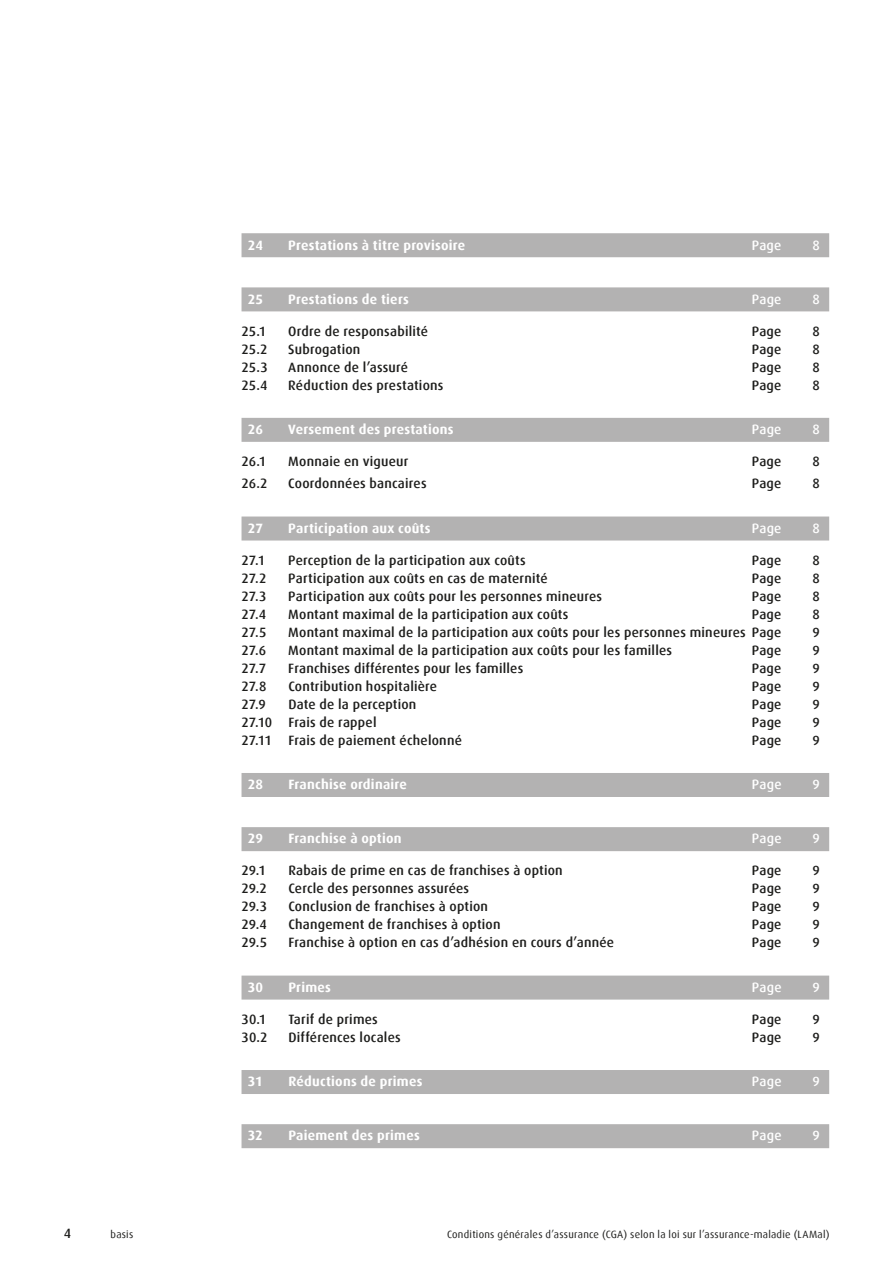
<style>
.page{position:relative;width:893px;height:1263px;background:#fff}
.page>*{position:absolute;margin:0;border:0;box-sizing:border-box;transform-origin:0 0}
.t1{font:500 13.5px "Dax";letter-spacing:.015em;color:#1d1d1b}
.t2{font:700 13.5px "Dax";letter-spacing:.02em;color:#fff}
.t3{font:500 13.5px "Dax";letter-spacing:.015em;color:#fff}
.t4{font:10.5px "Dax";letter-spacing:.025em;color:#1d1d1b}
</style>
<div class="page">
<div style="left:242px;top:233px;width:587px;height:24px;background:#b3b2b2"></div>
<div style="left:242px;top:287px;width:587px;height:24px;background:#b3b2b2"></div>
<div style="left:242px;top:418px;width:587px;height:24px;background:#b3b2b2"></div>
<div style="left:242px;top:516px;width:587px;height:24px;background:#b3b2b2"></div>
<div style="left:242px;top:773px;width:587px;height:24px;background:#b3b2b2"></div>
<div style="left:242px;top:827px;width:587px;height:24px;background:#b3b2b2"></div>
<div style="left:242px;top:975px;width:587px;height:24px;background:#b3b2b2"></div>
<div style="left:242px;top:1070px;width:587px;height:24px;background:#b3b2b2"></div>
<div style="left:242px;top:1124px;width:587px;height:24px;background:#b3b2b2"></div>
<p class="t2" style="left:248px;top:237px;width:17px">24</p>
<p class="t2" style="left:288px;top:237px;width:179px">Prestations à titre provisoire</p>
<p class="t3" style="left:752px;top:237px;width:31px">Page</p>
<p class="t3" style="left:812px;top:237px;width:9px">8</p>
<p class="t2" style="left:248px;top:291px;width:17px">25</p>
<p class="t2" style="left:288px;top:291px;width:122px">Prestations de tiers</p>
<p class="t3" style="left:752px;top:292px;width:31px">Page</p>
<p class="t3" style="left:812px;top:292px;width:9px">8</p>
<p class="t1" style="left:242px;top:324px;width:26px">25.1</p>
<p class="t1" style="left:288px;top:324px;width:141px">Ordre de responsabilité</p>
<p class="t1" style="left:752px;top:324px;width:31px">Page</p>
<p class="t1" style="left:812px;top:324px;width:9px">8</p>
<p class="t1" style="left:242px;top:342px;width:28px">25.2</p>
<p class="t1" style="left:288px;top:342px;width:74px">Subrogation</p>
<p class="t1" style="left:752px;top:342px;width:31px">Page</p>
<p class="t1" style="left:812px;top:342px;width:9px">8</p>
<p class="t1" style="left:242px;top:360px;width:28px">25.3</p>
<p class="t1" style="left:288px;top:360px;width:121px">Annonce de l’assuré</p>
<p class="t1" style="left:752px;top:360px;width:31px">Page</p>
<p class="t1" style="left:812px;top:360px;width:9px">8</p>
<p class="t1" style="left:242px;top:378px;width:27px">25.4</p>
<p class="t1" style="left:288px;top:378px;width:157px">Réduction des prestations</p>
<p class="t1" style="left:752px;top:378px;width:31px">Page</p>
<p class="t1" style="left:812px;top:378px;width:9px">8</p>
<p class="t2" style="left:248px;top:422px;width:17px">26</p>
<p class="t2" style="left:288px;top:422px;width:167px">Versement des prestations</p>
<p class="t3" style="left:752px;top:422px;width:31px">Page</p>
<p class="t3" style="left:812px;top:422px;width:9px">8</p>
<p class="t1" style="left:242px;top:454px;width:26px">26.1</p>
<p class="t1" style="left:288px;top:454px;width:122px">Monnaie en vigueur</p>
<p class="t1" style="left:752px;top:454px;width:31px">Page</p>
<p class="t1" style="left:812px;top:454px;width:9px">8</p>
<p class="t1" style="left:242px;top:476px;width:28px">26.2</p>
<p class="t1" style="left:288px;top:476px;width:140px">Coordonnées bancaires</p>
<p class="t1" style="left:752px;top:476px;width:31px">Page</p>
<p class="t1" style="left:812px;top:476px;width:9px">8</p>
<p class="t2" style="left:248px;top:521px;width:17px">27</p>
<p class="t2" style="left:288px;top:521px;width:144px">Participation aux coûts</p>
<p class="t3" style="left:752px;top:521px;width:31px">Page</p>
<p class="t3" style="left:812px;top:521px;width:9px">8</p>
<p class="t1" style="left:242px;top:553px;width:25px">27.1</p>
<p class="t1" style="left:288px;top:553px;width:239px">Perception de la participation aux coûts</p>
<p class="t1" style="left:752px;top:553px;width:31px">Page</p>
<p class="t1" style="left:812px;top:553px;width:9px">8</p>
<p class="t1" style="left:242px;top:571px;width:26px">27.2</p>
<p class="t1" style="left:288px;top:571px;width:261px">Participation aux coûts en cas de maternité</p>
<p class="t1" style="left:752px;top:571px;width:31px">Page</p>
<p class="t1" style="left:812px;top:571px;width:9px">8</p>
<p class="t1" style="left:242px;top:589px;width:27px">27.3</p>
<p class="t1" style="left:288px;top:589px;width:315px">Participation aux coûts pour les personnes mineures</p>
<p class="t1" style="left:752px;top:589px;width:31px">Page</p>
<p class="t1" style="left:812px;top:589px;width:9px">8</p>
<p class="t1" style="left:242px;top:607px;width:26px">27.4</p>
<p class="t1" style="left:288px;top:607px;width:282px">Montant maximal de la participation aux coûts</p>
<p class="t1" style="left:752px;top:607px;width:31px">Page</p>
<p class="t1" style="left:812px;top:607px;width:9px">8</p>
<p class="t1" style="left:242px;top:625px;width:26px">27.5</p>
<p class="t1" style="left:288px;top:625px;width:495px">Montant maximal de la participation aux coûts pour les personnes mineures Page</p>
<p class="t1" style="left:812px;top:625px;width:9px">9</p>
<p class="t1" style="left:242px;top:643px;width:26px">27.6</p>
<p class="t1" style="left:288px;top:643px;width:385px">Montant maximal de la participation aux coûts pour les familles</p>
<p class="t1" style="left:752px;top:643px;width:31px">Page</p>
<p class="t1" style="left:812px;top:643px;width:9px">9</p>
<p class="t1" style="left:242px;top:661px;width:26px">27.7</p>
<p class="t1" style="left:288px;top:661px;width:237px">Franchises différentes pour les familles</p>
<p class="t1" style="left:752px;top:661px;width:31px">Page</p>
<p class="t1" style="left:812px;top:661px;width:9px">9</p>
<p class="t1" style="left:242px;top:679px;width:26px">27.8</p>
<p class="t1" style="left:288px;top:679px;width:150px">Contribution hospitalière</p>
<p class="t1" style="left:752px;top:679px;width:31px">Page</p>
<p class="t1" style="left:812px;top:679px;width:9px">9</p>
<p class="t1" style="left:242px;top:697px;width:26px">27.9</p>
<p class="t1" style="left:288px;top:697px;width:130px">Date de la perception</p>
<p class="t1" style="left:752px;top:697px;width:31px">Page</p>
<p class="t1" style="left:812px;top:697px;width:9px">9</p>
<p class="t1" style="left:242px;top:715px;width:137px">27.10 Frais de rappel</p>
<p class="t1" style="left:752px;top:715px;width:31px">Page</p>
<p class="t1" style="left:812px;top:715px;width:9px">9</p>
<p class="t1" style="left:242px;top:733px;width:222px">27.11 Frais de paiement échelonné</p>
<p class="t1" style="left:752px;top:733px;width:31px">Page</p>
<p class="t1" style="left:812px;top:733px;width:9px">9</p>
<p class="t2" style="left:248px;top:777px;width:17px">28</p>
<p class="t2" style="left:288px;top:777px;width:120px">Franchise ordinaire</p>
<p class="t3" style="left:752px;top:777px;width:31px">Page</p>
<p class="t3" style="left:813px;top:777px;width:9px">9</p>
<p class="t2" style="left:248px;top:831px;width:17px">29</p>
<p class="t2" style="left:288px;top:831px;width:115px">Franchise à option</p>
<p class="t3" style="left:752px;top:831px;width:31px">Page</p>
<p class="t3" style="left:813px;top:831px;width:9px">9</p>
<p class="t1" style="left:242px;top:863px;width:26px">29.1</p>
<p class="t1" style="left:288px;top:863px;width:276px">Rabais de prime en cas de franchises à option</p>
<p class="t1" style="left:752px;top:863px;width:31px">Page</p>
<p class="t1" style="left:812px;top:863px;width:9px">9</p>
<p class="t1" style="left:242px;top:881px;width:27px">29.2</p>
<p class="t1" style="left:288px;top:881px;width:182px">Cercle des personnes assurées</p>
<p class="t1" style="left:752px;top:881px;width:31px">Page</p>
<p class="t1" style="left:812px;top:881px;width:9px">9</p>
<p class="t1" style="left:242px;top:899px;width:27px">29.3</p>
<p class="t1" style="left:288px;top:899px;width:201px">Conclusion de franchises à option</p>
<p class="t1" style="left:752px;top:899px;width:31px">Page</p>
<p class="t1" style="left:812px;top:899px;width:9px">9</p>
<p class="t1" style="left:242px;top:917px;width:27px">29.4</p>
<p class="t1" style="left:288px;top:917px;width:214px">Changement de franchises à option</p>
<p class="t1" style="left:752px;top:917px;width:31px">Page</p>
<p class="t1" style="left:812px;top:917px;width:9px">9</p>
<p class="t1" style="left:242px;top:935px;width:27px">29.5</p>
<p class="t1" style="left:288px;top:935px;width:327px">Franchise à option en cas d’adhésion en cours d’année</p>
<p class="t1" style="left:752px;top:935px;width:31px">Page</p>
<p class="t1" style="left:812px;top:935px;width:9px">9</p>
<p class="t2" style="left:248px;top:979px;width:17px">30</p>
<p class="t2" style="left:288px;top:979px;width:44px">Primes</p>
<p class="t3" style="left:752px;top:980px;width:31px">Page</p>
<p class="t3" style="left:813px;top:980px;width:9px">9</p>
<p class="t1" style="left:242px;top:1012px;width:26px">30.1</p>
<p class="t1" style="left:288px;top:1012px;width:91px">Tarif de primes</p>
<p class="t1" style="left:752px;top:1012px;width:31px">Page</p>
<p class="t1" style="left:812px;top:1012px;width:9px">9</p>
<p class="t1" style="left:242px;top:1030px;width:27px">30.2</p>
<p class="t1" style="left:288px;top:1030px;width:114px">Différences locales</p>
<p class="t1" style="left:752px;top:1030px;width:31px">Page</p>
<p class="t1" style="left:812px;top:1030px;width:9px">9</p>
<p class="t2" style="left:248px;top:1074px;width:16px">31</p>
<p class="t2" style="left:288px;top:1074px;width:136px">Réductions de primes</p>
<p class="t3" style="left:752px;top:1074px;width:31px">Page</p>
<p class="t3" style="left:813px;top:1074px;width:9px">9</p>
<p class="t2" style="left:248px;top:1128px;width:16px">32</p>
<p class="t2" style="left:288px;top:1128px;width:133px">Paiement des primes</p>
<p class="t3" style="left:752px;top:1128px;width:31px">Page</p>
<p class="t3" style="left:813px;top:1128px;width:9px">9</p>
<p class="t1" style="left:64px;top:1225px;width:9px">4</p>
<p class="t4" style="left:111px;top:1228px;width:24px">basis</p>
<p class="t4" style="left:447px;top:1228px;width:384px">Conditions générales d’assurance (CGA) selon la loi sur l’assurance-maladie (LAMal)</p>
</div>
